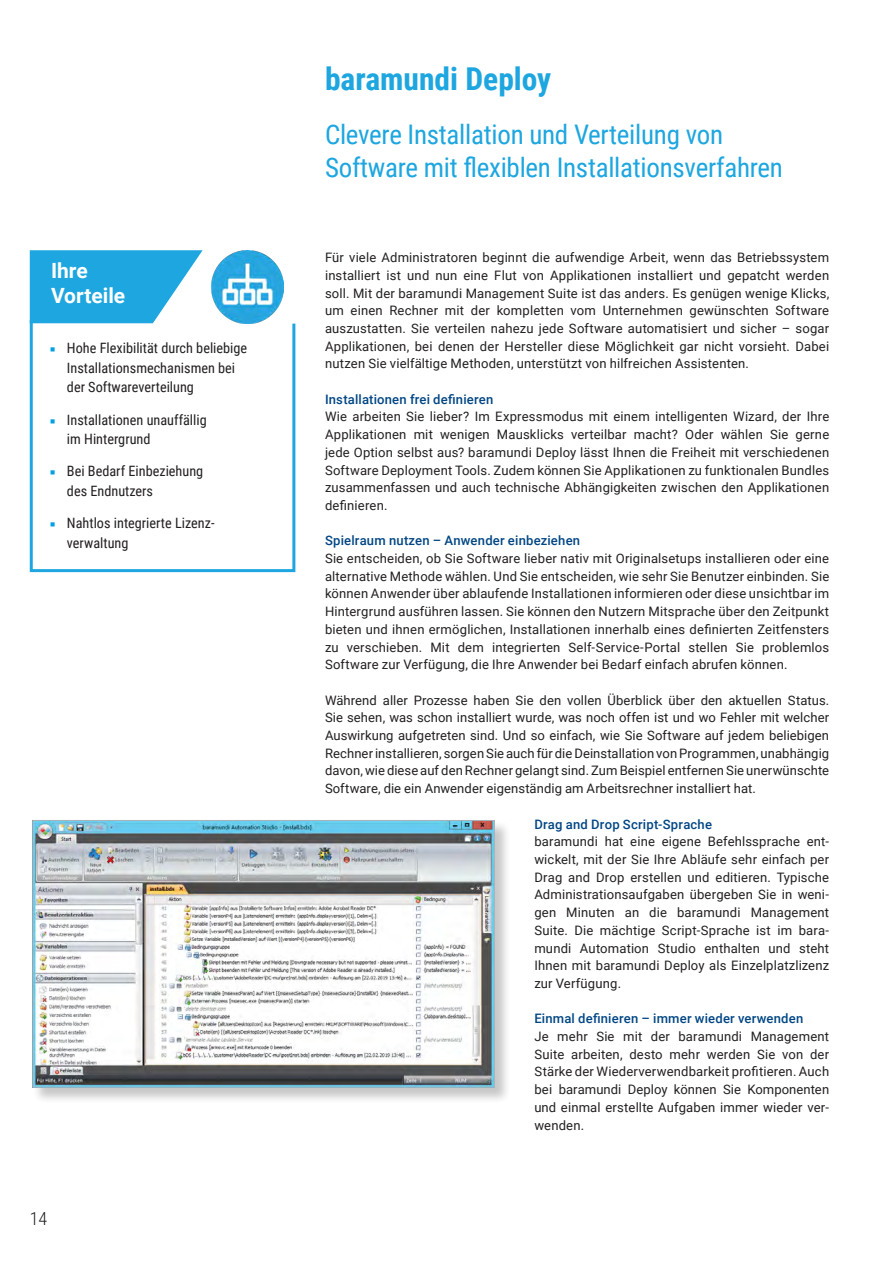
<style>
.page{position:relative;width:893px;height:1263px;background:#fff}
.page>*{position:absolute;margin:0;border:0;box-sizing:border-box;transform-origin:0 0}
._01_Headline_Produkt{font:700 31.5px "Roboto Condensed";color:#1da6df}
._01_Subhead_Produkt{font:27px/33px "Roboto Condensed";letter-spacing:-.01em;color:#1da6df}
.t1{font:700 21px/25.2px "Roboto";color:#fff}
.t2{font:300 18px "Roboto Condensed";color:#231f20}
.t3{font:14.25px/19.5px "Roboto Condensed";color:#231f20}
.Fließtext{font:13.05px/17.7px "Roboto";letter-spacing:.01em;color:#231f20;text-align:justify}
.Zwischenüberschrift{font:500 13.05px "Roboto";letter-spacing:.015em;color:#004684}
.s1{font-family:"Minion Pro";color:#00a1e3}
</style>
<div class="page">
<div style="left:33px;top:820px;width:479px;height:284px;background:#231f20;opacity:.25"></div>
<img style="left:34px;top:822px;width:459px;height:263px">
<div style="left:32px;top:820px;width:463px;height:267px;border:1px solid #abb4bc"></div>
<svg style="left:29px;top:250px;width:267px;height:323px"></svg>
<img style="left:211px;top:250px;width:73px;height:73px">
<p class="t1" style="left:51px;top:257px;width:76px">Ihre<br>Vorteile</p>
<p class="t3" style="left:67px;top:338px;width:182px;text-indent:-17px"><span class="s1">■</span> Hohe Flexibilität durch beliebige<br>Installationsmechanismen bei der Softwareverteilung</p>
<p class="t3" style="left:67px;top:409px;width:141px;text-indent:-17px"><span class="s1">■</span> Installationen unauffällig im Hintergrund</p>
<p class="t3" style="left:67px;top:461px;width:138px;text-indent:-17px"><span class="s1">■</span> Bei Bedarf Einbeziehung des Endnutzers</p>
<p class="t3" style="left:67px;top:513px;width:149px;text-indent:-17px"><span class="s1">■</span> Nahtlos integrierte Lizenz&shy;verwaltung</p>
<p class="t2" style="left:30px;top:1206px;width:19px">14</p>
<p class="_01_Headline_Produkt" style="left:325px;top:56px;width:228px">baramundi Deploy</p>
<p class="_01_Subhead_Produkt" style="left:325px;top:116px;width:459px">Clevere Installation und Verteilung von<br>Software mit flexiblen Installationsverfahren</p>
<p class="Fließtext" style="left:325px;top:248px;width:506px">Für viele Administratoren beginnt die aufwendige Arbeit, wenn das Betriebssystem installiert ist und nun eine Flut von Applikationen installiert und gepatcht werden soll. Mit der baramundi Management Suite ist das anders. Es genügen wenige Klicks, um einen Rechner mit der kompletten vom Unternehmen gewünschten Software auszustatten. Sie verteilen nahezu jede Software automatisiert und sicher – sogar Applikationen, bei denen der Hersteller diese Möglichkeit gar nicht vorsieht. Dabei nutzen Sie vielfältige Methoden, unterstützt von hilfreichen Assistenten.</p>
<p class="Zwischenüberschrift" style="left:325px;top:390px;width:170px">Installationen frei definieren</p>
<p class="Fließtext" style="left:325px;top:407px;width:506px">Wie arbeiten Sie lieber? Im Expressmodus mit einem intelligenten Wizard, der Ihre Applikationen mit wenigen Mausklicks verteilbar macht? Oder wählen Sie gerne jede Option selbst aus? baramundi Deploy lässt Ihnen die Freiheit mit verschiedenen Software Deployment Tools. Zudem können Sie Applikationen zu funktionalen Bundles zusammenfassen und auch technische Abhängigkeiten zwischen den Applikationen definieren.</p>
<p class="Zwischenüberschrift" style="left:325px;top:532px;width:257px">Spielraum nutzen – Anwender einbeziehen</p>
<p class="Fließtext" style="left:325px;top:549px;width:506px">Sie entscheiden, ob Sie Software lieber nativ mit Originalsetups installieren oder eine alternative Methode wählen. Und Sie entscheiden, wie sehr Sie Benutzer einbinden. Sie können Anwender über ablaufende Installationen informieren oder diese unsichtbar im Hintergrund ausführen lassen. Sie können den Nutzern Mitsprache über den Zeitpunkt bieten und ihnen ermöglichen, Installationen innerhalb eines definierten Zeitfensters zu verschieben. Mit dem integrierten Self-Service-Portal stellen Sie problemlos Software zur Verfügung, die Ihre Anwender bei Bedarf einfach abrufen können.</p>
<p class="Fließtext" style="left:325px;top:691px;width:506px">Während aller Prozesse haben Sie den vollen Überblick über den aktuellen Status.<br>Sie sehen, was schon installiert wurde, was noch offen ist und wo Fehler mit welcher Auswirkung aufgetreten sind. Und so einfach, wie Sie Software auf jedem beliebigen Rechner installieren, sorgen Sie auch für die Deinstallation von Programmen, unabhängig davon, wie diese auf den Rechner gelangt sind. Zum Beispiel entfernen Sie unerwünschte Software, die ein Anwender eigenständig am Arbeitsrechner installiert hat.</p>
<p class="Zwischenüberschrift" style="left:534px;top:815px;width:179px">Drag and Drop Script-Sprache</p>
<p class="Fließtext" style="left:534px;top:832px;width:296px">baramundi hat eine eigene Befehlssprache ent&shy;wickelt, mit der Sie Ihre Abläufe sehr einfach per Drag and Drop erstellen und editieren. Typische Administrationsaufgaben übergeben Sie in weni&shy;gen Minuten an die baramundi Management Suite. Die mächtige Script-Sprache ist im bara&shy;mundi Automation Studio enthalten und steht Ihnen mit baramundi Deploy als Einzelplatzlizenz zur Verfügung.</p>
<p class="Zwischenüberschrift" style="left:534px;top:1009px;width:270px">Einmal definieren – immer wieder verwenden</p>
<p class="Fließtext" style="left:534px;top:1027px;width:296px">Je mehr Sie mit der baramundi Management Suite arbeiten, desto mehr werden Sie von der Stärke der Wiederverwendbarkeit profitieren. Auch bei baramundi Deploy können Sie Komponenten und einmal erstellte Aufgaben immer wieder ver&shy;wenden.</p>
</div>
